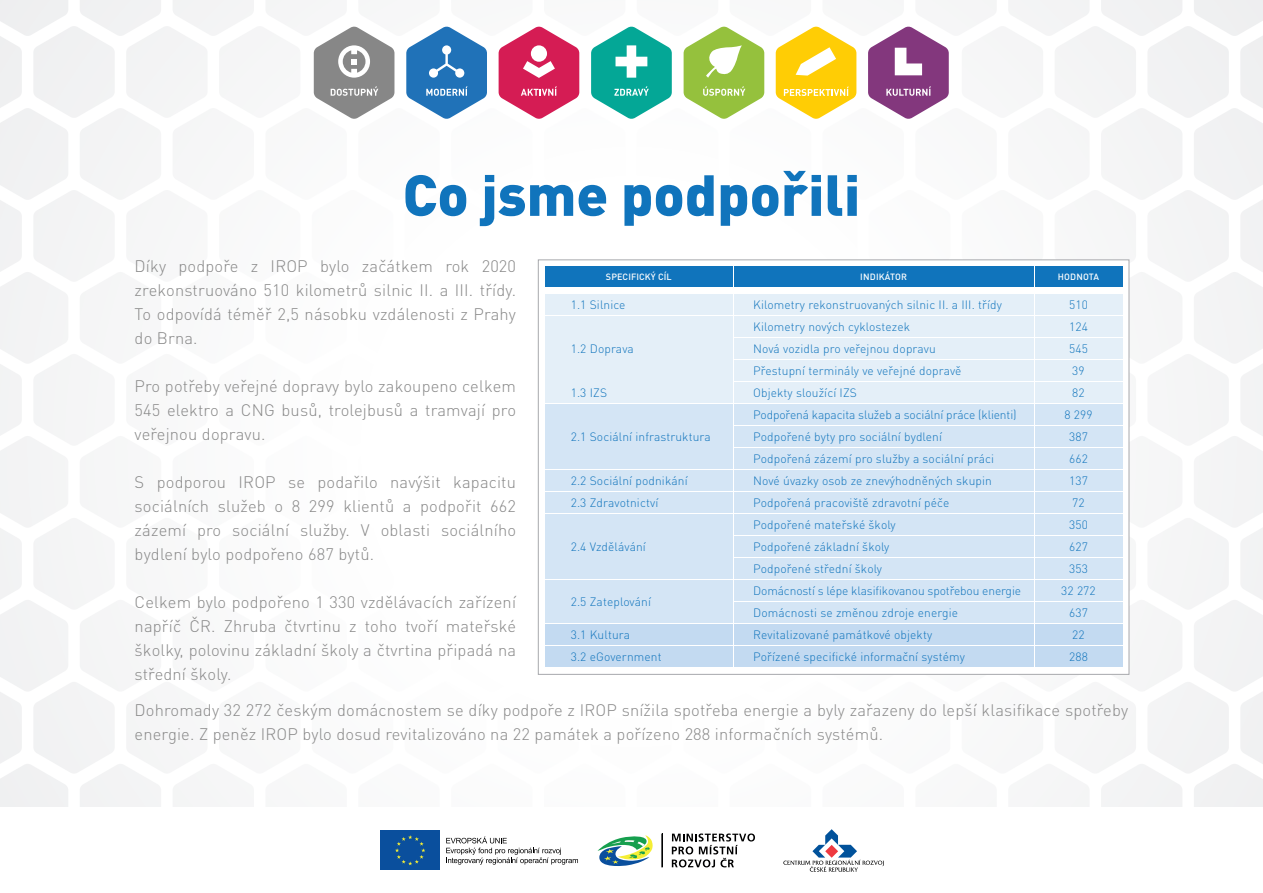
<style>
.page{position:relative;width:1263px;height:893px;background:#fff}
.page>*{position:absolute;margin:0;border:0;box-sizing:border-box;transform-origin:0 0}
.t1{font:900 57px "DIN Pro";color:#1074bc}
.t2{font:300 16.5px/24px "DIN Pro";letter-spacing:.01em;color:#878787;text-align:justify}
.t3{font:300 12px "DIN Pro";letter-spacing:.01em;color:#1074bc}
.t4{font:300 12px "DIN Pro";letter-spacing:-.01em;color:#1074bc}
.t5{font:500 9px "DIN Pro";letter-spacing:.01em;color:#fff}
</style>
<div class="page">
<svg style="left:672px;top:833px;width:83px;height:34px"></svg>
<svg style="left:597px;top:835px;width:56px;height:31px"></svg>
<hr style="left:662px;top:834px;width:1px;height:33px;background:#000001">
<svg style="left:446px;top:836px;width:132px;height:29px"></svg>
<svg style="left:380px;top:830px;width:60px;height:40px"></svg>
<div style="left:381px;top:831px;width:59px;height:39px;background:#0a4f9d"></div>
<svg style="left:395px;top:835px;width:30px;height:30px"></svg>
<svg style="left:783px;top:829px;width:101px;height:43px"></svg>
<div style="left:538px;top:260px;width:591px;height:414px;background:#fff;border:1px solid #a8a9ad"></div>
<svg style="left:313px;top:26px;width:636px;height:93px"></svg>
<div style="left:545px;top:266px;width:187px;height:21px;background:#1074bc"></div>
<div style="left:734px;top:266px;width:299px;height:21px;background:#1074bc"></div>
<div style="left:1035px;top:266px;width:87px;height:21px;background:#1074bc"></div>
<div style="left:545px;top:294px;width:187px;height:20px;background:#e4eff8"></div>
<div style="left:734px;top:294px;width:299px;height:20px;background:#e4eff8"></div>
<div style="left:1035px;top:294px;width:87px;height:20px;background:#e4eff8"></div>
<div style="left:545px;top:316px;width:187px;height:65px;background:#e4eff8"></div>
<div style="left:734px;top:316px;width:299px;height:20px;background:#e4eff8"></div>
<div style="left:1035px;top:316px;width:87px;height:20px;background:#e4eff8"></div>
<div style="left:545px;top:382px;width:187px;height:21px;background:#e4eff8"></div>
<div style="left:734px;top:338px;width:299px;height:20px;background:#e4eff8"></div>
<div style="left:1035px;top:338px;width:87px;height:20px;background:#e4eff8"></div>
<div style="left:545px;top:404px;width:187px;height:65px;background:#d4e5f5"></div>
<div style="left:734px;top:361px;width:299px;height:20px;background:#e4eff8"></div>
<div style="left:1035px;top:361px;width:87px;height:20px;background:#e4eff8"></div>
<div style="left:545px;top:470px;width:187px;height:21px;background:#d4e5f5"></div>
<div style="left:734px;top:383px;width:299px;height:20px;background:#e4eff8"></div>
<div style="left:1035px;top:383px;width:87px;height:20px;background:#e4eff8"></div>
<div style="left:545px;top:492px;width:187px;height:21px;background:#d4e5f5"></div>
<div style="left:734px;top:404px;width:299px;height:21px;background:#d4e5f5"></div>
<div style="left:1035px;top:404px;width:87px;height:21px;background:#d4e5f5"></div>
<div style="left:545px;top:514px;width:187px;height:65px;background:#d4e5f5"></div>
<div style="left:734px;top:426px;width:299px;height:21px;background:#d4e5f5"></div>
<div style="left:1035px;top:426px;width:87px;height:21px;background:#d4e5f5"></div>
<div style="left:545px;top:580px;width:187px;height:43px;background:#d4e5f5"></div>
<div style="left:734px;top:448px;width:299px;height:21px;background:#d4e5f5"></div>
<div style="left:1035px;top:448px;width:87px;height:21px;background:#d4e5f5"></div>
<div style="left:545px;top:624px;width:187px;height:21px;background:#c3daf1"></div>
<div style="left:734px;top:470px;width:299px;height:21px;background:#d4e5f5"></div>
<div style="left:1035px;top:470px;width:87px;height:21px;background:#d4e5f5"></div>
<div style="left:545px;top:646px;width:187px;height:21px;background:#c3daf1"></div>
<div style="left:734px;top:492px;width:299px;height:21px;background:#d4e5f5"></div>
<div style="left:1035px;top:492px;width:87px;height:21px;background:#d4e5f5"></div>
<div style="left:734px;top:514px;width:299px;height:21px;background:#d4e5f5"></div>
<div style="left:1035px;top:514px;width:87px;height:21px;background:#d4e5f5"></div>
<div style="left:734px;top:536px;width:299px;height:21px;background:#d4e5f5"></div>
<div style="left:1035px;top:536px;width:87px;height:21px;background:#d4e5f5"></div>
<div style="left:734px;top:558px;width:299px;height:21px;background:#d4e5f5"></div>
<div style="left:1035px;top:558px;width:87px;height:21px;background:#d4e5f5"></div>
<div style="left:734px;top:580px;width:299px;height:21px;background:#d4e5f5"></div>
<div style="left:1035px;top:580px;width:87px;height:21px;background:#d4e5f5"></div>
<div style="left:734px;top:602px;width:299px;height:21px;background:#d4e5f5"></div>
<div style="left:1035px;top:602px;width:87px;height:21px;background:#d4e5f5"></div>
<div style="left:734px;top:624px;width:299px;height:21px;background:#c3daf1"></div>
<div style="left:1035px;top:624px;width:87px;height:21px;background:#c3daf1"></div>
<div style="left:734px;top:646px;width:299px;height:21px;background:#c3daf1"></div>
<div style="left:1035px;top:646px;width:87px;height:21px;background:#c3daf1"></div>
<p class="t1" style="left:403px;top:157px;width:459px">Co jsme podpořili</p>
<p class="t2" style="left:135px;top:254px;width:383px">Díky podpoře z IROP bylo začátkem rok 2020 zrekonstruováno 510 kilometrů silnic II. a III. třídy.<br>To odpovídá téměř 2,5 násobku vzdálenosti z Prahy do Brna.</p>
<p class="t2" style="left:135px;top:374px;width:383px">Pro potřeby veřejné dopravy bylo zakoupeno celkem 545 elektro a CNG busů, trolejbusů a tramvají pro veřejnou dopravu.</p>
<p class="t2" style="left:135px;top:470px;width:383px">S podporou IROP se podařilo navýšit kapacitu sociálních služeb o 8 299 klientů a podpořit 662 zázemí pro sociální služby. V oblasti sociálního bydlení bylo podpořeno 687 bytů.</p>
<p class="t2" style="left:135px;top:590px;width:383px">Celkem bylo podpořeno 1 330 vzdělávacích zařízení napříč ČR. Zhruba čtvrtinu z toho tvoří mateřské školky, polovinu základní školy a čtvrtina připadá na střední školy.</p>
<p class="t5" style="left:606px;top:270px;width:67px">SPECIFICKÝ CÍL</p>
<p class="t5" style="left:860px;top:270px;width:48px">INDIKÁTOR</p>
<p class="t5" style="left:1058px;top:270px;width:43px">HODNOTA</p>
<p class="t3" style="left:571px;top:296px;width:56px">1.1 Silnice</p>
<p class="t3" style="left:753px;top:296px;width:250px">Kilometry rekonstruovaných silnic II. a III. třídy</p>
<p class="t3" style="left:1069px;top:296px;width:20px">510</p>
<p class="t3" style="left:571px;top:341px;width:65px">1.2 Doprava</p>
<p class="t3" style="left:753px;top:318px;width:158px">Kilometry nových cyklostezek</p>
<p class="t3" style="left:1069px;top:318px;width:20px">124</p>
<p class="t3" style="left:753px;top:340px;width:184px">Nová vozidla pro veřejnou dopravu</p>
<p class="t3" style="left:1069px;top:340px;width:20px">545</p>
<p class="t3" style="left:571px;top:384px;width:38px">1.3 IZS</p>
<p class="t3" style="left:571px;top:429px;width:142px">2.1 Sociální infrastruktura</p>
<p class="t3" style="left:571px;top:473px;width:118px">2.2 Sociální podnikání</p>
<p class="t3" style="left:571px;top:495px;width:89px">2.3 Zdravotnictví</p>
<p class="t3" style="left:571px;top:539px;width:77px">2.4 Vzdělávání</p>
<p class="t3" style="left:571px;top:593px;width:82px">2.5 Zateplování</p>
<p class="t3" style="left:571px;top:626px;width:61px">3.1 Kultura</p>
<p class="t3" style="left:571px;top:648px;width:92px">3.2 eGovernment</p>
<p class="t3" style="left:753px;top:363px;width:210px">Přestupní terminály ve veřejné dopravě</p>
<p class="t3" style="left:1072px;top:363px;width:14px">39</p>
<p class="t3" style="left:753px;top:385px;width:105px">Objekty sloužící IZS</p>
<p class="t3" style="left:1072px;top:385px;width:14px">82</p>
<p class="t4" style="left:753px;top:407px;width:265px">Podpořená kapacita služeb a sociální práce (klienti)</p>
<p class="t3" style="left:1064px;top:407px;width:30px">8 299</p>
<p class="t3" style="left:753px;top:429px;width:190px">Podpořené byty pro sociální bydlení</p>
<p class="t3" style="left:1069px;top:429px;width:20px">387</p>
<p class="t3" style="left:753px;top:451px;width:242px">Podpořená zázemí pro služby a sociální práci</p>
<p class="t3" style="left:1069px;top:451px;width:20px">662</p>
<p class="t3" style="left:753px;top:473px;width:240px">Nové úvazky osob ze znevýhodněných skupin</p>
<p class="t3" style="left:1069px;top:473px;width:20px">137</p>
<p class="t3" style="left:753px;top:495px;width:198px">Podpořená pracoviště zdravotní péče</p>
<p class="t3" style="left:1072px;top:495px;width:14px">72</p>
<p class="t3" style="left:753px;top:517px;width:144px">Podpořené mateřské školy</p>
<p class="t3" style="left:1069px;top:517px;width:20px">350</p>
<p class="t3" style="left:753px;top:539px;width:138px">Podpořené základní školy</p>
<p class="t3" style="left:1069px;top:539px;width:20px">627</p>
<p class="t3" style="left:753px;top:561px;width:130px">Podpořené střední školy</p>
<p class="t3" style="left:1069px;top:561px;width:20px">353</p>
<p class="t4" style="left:753px;top:583px;width:269px">Domácností s lépe klasifikovanou spotřebou energie</p>
<p class="t3" style="left:1061px;top:583px;width:36px">32 272</p>
<p class="t3" style="left:753px;top:604px;width:206px">Domácnosti se změnou zdroje energie</p>
<p class="t3" style="left:1069px;top:604px;width:20px">637</p>
<p class="t3" style="left:753px;top:626px;width:181px">Revitalizované památkové objekty</p>
<p class="t3" style="left:1072px;top:626px;width:14px">22</p>
<p class="t3" style="left:753px;top:648px;width:213px">Pořízené specifické informační systémy</p>
<p class="t3" style="left:1069px;top:648px;width:20px">288</p>
<p class="t2" style="left:135px;top:698px;width:995px">Dohromady 32 272 českým domácnostem se díky podpoře z IROP snížila spotřeba energie a byly zařazeny do lepší klasifikace spotřeby energie. Z peněz IROP bylo dosud revitalizováno na 22 památek a pořízeno 288 informačních systémů.</p>
</div>
